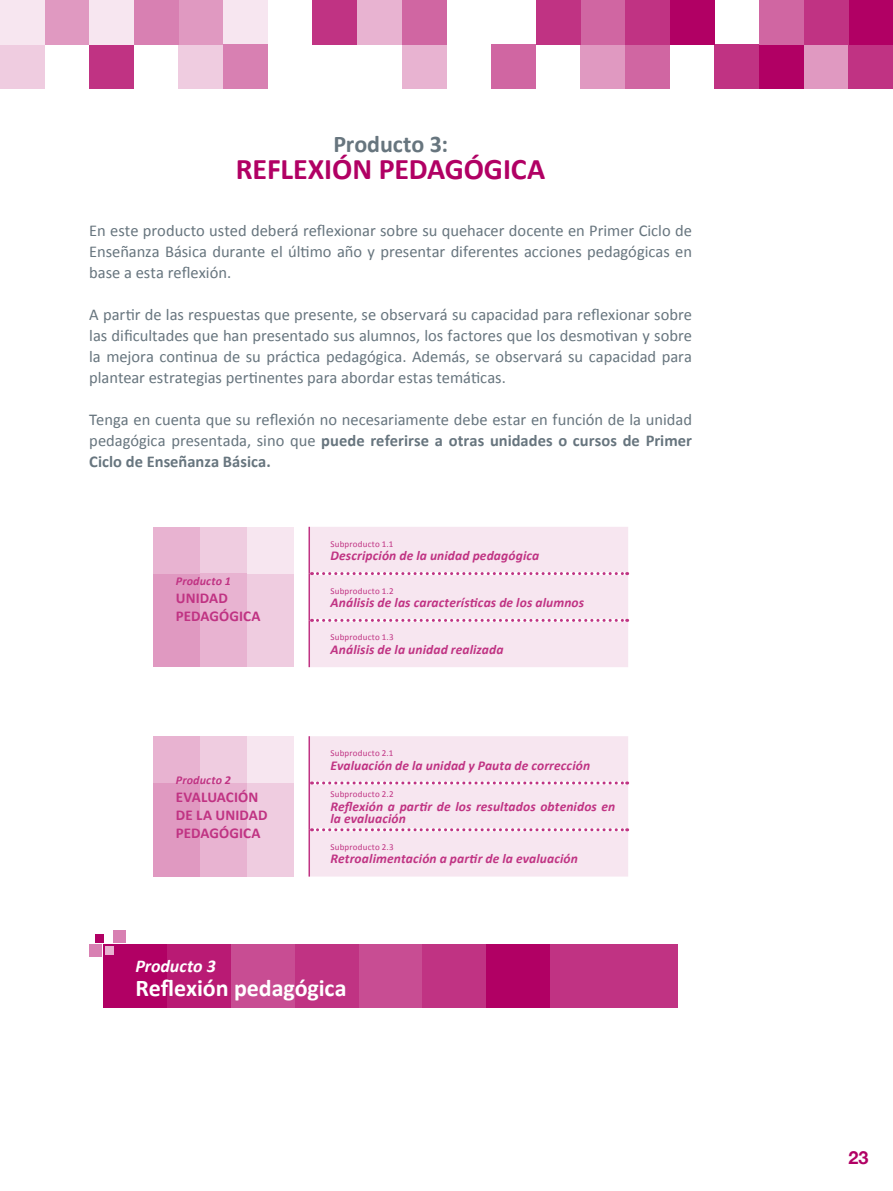
<style>
.page{position:relative;width:893px;height:1191px;background:#fff}
.page>*{position:absolute;margin:0;border:0;box-sizing:border-box;transform-origin:0 0}
.t1{font:700 30px "Calibri";letter-spacing:-.005em;color:#b10064}
.t2{font:700 24px "Calibri";letter-spacing:-.005em;color:#fff}
.t3{font:700 24px "Calibri";color:#67757e}
.t4{font:italic 700 18px "Calibri";color:#fff}
.t5{font:700 18px "Helvetica Neue";color:#b10064}
.t6{font:16.5px/21px "Calibri";color:#67757e;text-align:justify}
.t7{font:700 15px/18px "Calibri";letter-spacing:.005em;color:#c03383}
.t8{font:italic 700 13.5px/12px "Calibri";letter-spacing:.01em;color:#c03383}
.t9{font:italic 700 12px "Calibri";letter-spacing:.01em;color:#c03383}
.t10{font:9px "Calibri";letter-spacing:.02em;color:#c03383}
.s1{font-weight:700}
</style>
<div class="page">
<div style="left:179px;top:45px;width:44px;height:44px;background:#efcce0"></div>
<div style="left:580px;top:45px;width:45px;height:44px;background:#e099c1"></div>
<div style="left:714px;top:45px;width:45px;height:44px;background:#c03383"></div>
<div style="left:804px;top:45px;width:44px;height:44px;background:#e099c1"></div>
<div style="left:313px;top:0;width:44px;height:45px;background:#c03383"></div>
<div style="left:179px;top:0;width:44px;height:45px;background:#e099c1"></div>
<div style="left:580px;top:0;width:45px;height:45px;background:#d066a2"></div>
<div style="left:848px;top:45px;width:45px;height:44px;background:#c03383"></div>
<div style="left:848px;top:0;width:45px;height:45px;background:#b10064"></div>
<div style="left:804px;top:0;width:44px;height:45px;background:#c03383"></div>
<div style="left:223px;top:0;width:45px;height:45px;background:#f7e6f0"></div>
<div style="left:357px;top:0;width:45px;height:45px;background:#e8b3d1"></div>
<div style="left:536px;top:0;width:44px;height:45px;background:#c03383"></div>
<div style="left:670px;top:0;width:44px;height:45px;background:#b10064"></div>
<div style="left:402px;top:45px;width:44px;height:44px;background:#e8b3d1"></div>
<div style="left:625px;top:45px;width:45px;height:44px;background:#d066a2"></div>
<div style="left:759px;top:45px;width:45px;height:44px;background:#b10064"></div>
<div style="left:402px;top:0;width:44px;height:45px;background:#d066a2"></div>
<div style="left:491px;top:45px;width:45px;height:44px;background:#d066a2"></div>
<div style="left:223px;top:45px;width:45px;height:44px;background:#d880b2"></div>
<div style="left:625px;top:0;width:45px;height:45px;background:#c03383"></div>
<div style="left:759px;top:0;width:45px;height:45px;background:#d066a2"></div>
<div style="left:134px;top:0;width:45px;height:45px;background:#d880b2"></div>
<div style="left:89px;top:45px;width:45px;height:44px;background:#c03383"></div>
<div style="left:89px;top:0;width:45px;height:45px;background:#f7e6f0"></div>
<div style="left:45px;top:0;width:44px;height:45px;background:#e099c1"></div>
<div style="left:0;top:45px;width:45px;height:44px;background:#efcce0"></div>
<div style="left:0;top:0;width:45px;height:45px;background:#f7e6f0"></div>
<div style="left:104px;top:944px;width:63px;height:64px;background:#b10064"></div>
<div style="left:295px;top:944px;width:64px;height:64px;background:#c03383"></div>
<div style="left:167px;top:944px;width:64px;height:64px;background:#b91a74"></div>
<div style="left:231px;top:944px;width:64px;height:64px;background:#c84d93"></div>
<div style="left:359px;top:944px;width:63px;height:64px;background:#c84d93"></div>
<div style="left:550px;top:944px;width:64px;height:64px;background:#c03383"></div>
<div style="left:614px;top:944px;width:64px;height:64px;background:#c03383"></div>
<div style="left:422px;top:944px;width:64px;height:64px;background:#c03383"></div>
<div style="left:486px;top:944px;width:64px;height:64px;background:#b10064"></div>
<div style="left:95px;top:934px;width:9px;height:8px;background:#b10064"></div>
<div style="left:89px;top:944px;width:13px;height:13px;background:#d880b2"></div>
<div style="left:114px;top:930px;width:12px;height:12px;background:#d880b2"></div>
<div style="left:105px;top:945px;width:9px;height:9px;background:#e8b3d1"></div>
<div style="left:153px;top:620px;width:47px;height:47px;background:#e099c1"></div>
<div style="left:247px;top:620px;width:46px;height:47px;background:#efcce0"></div>
<div style="left:200px;top:527px;width:47px;height:46px;background:#efcce0"></div>
<div style="left:153px;top:573px;width:47px;height:47px;background:#e099c1"></div>
<div style="left:153px;top:527px;width:47px;height:46px;background:#e8b3d1"></div>
<div style="left:247px;top:573px;width:46px;height:47px;background:#efcce0"></div>
<div style="left:200px;top:573px;width:47px;height:47px;background:#e8b3d1"></div>
<div style="left:247px;top:527px;width:46px;height:46px;background:#f7e6f0"></div>
<div style="left:200px;top:620px;width:47px;height:47px;background:#e8b3d1"></div>
<div style="left:310px;top:527px;width:318px;height:140px;background:#f7e6f0"></div>
<hr style="left:308px;top:527px;width:2px;height:46px;background:#c03383">
<hr style="left:308px;top:573px;width:2px;height:47px;background:#c03383">
<hr style="left:308px;top:620px;width:2px;height:47px;background:#c03383">
<svg style="left:311px;top:572px;width:317px;height:3px"></svg>
<svg style="left:311px;top:619px;width:317px;height:3px"></svg>
<div style="left:153px;top:829px;width:47px;height:47px;background:#e099c1"></div>
<div style="left:247px;top:829px;width:46px;height:47px;background:#efcce0"></div>
<div style="left:200px;top:736px;width:47px;height:47px;background:#efcce0"></div>
<div style="left:153px;top:783px;width:47px;height:46px;background:#e099c1"></div>
<div style="left:153px;top:736px;width:47px;height:47px;background:#e8b3d1"></div>
<div style="left:247px;top:783px;width:46px;height:46px;background:#efcce0"></div>
<div style="left:200px;top:783px;width:47px;height:46px;background:#e8b3d1"></div>
<div style="left:247px;top:736px;width:46px;height:47px;background:#f7e6f0"></div>
<div style="left:200px;top:829px;width:47px;height:47px;background:#e8b3d1"></div>
<div style="left:310px;top:736px;width:318px;height:140px;background:#f7e6f0"></div>
<hr style="left:308px;top:736px;width:2px;height:47px;background:#c03383">
<hr style="left:308px;top:783px;width:2px;height:46px;background:#c03383">
<hr style="left:308px;top:829px;width:2px;height:47px;background:#c03383">
<svg style="left:311px;top:781px;width:317px;height:3px"></svg>
<svg style="left:311px;top:828px;width:317px;height:3px"></svg>
<h2 class="t3" style="left:333px;top:129px;width:116px">Producto 3:</h2>
<h1 class="t1" style="left:236px;top:150px;width:311px">Reflexión pedagóg ica</h1>
<p class="t6" style="left:89px;top:219px;width:604px">En este producto usted deberá reflexionar sobre su quehacer docente en Primer Ciclo de Enseñanza Básica durante el último año y presentar diferentes acciones pedagógicas en base a esta reflexión.</p>
<p class="t6" style="left:89px;top:303px;width:604px">A partir de las respuestas que presente, se observará su capacidad para reflexionar sobre las dificultades que han presentado sus alumnos, los factores que los desmotivan y sobre la mejora continua de su práctica pedagógica. Además, se observará su capacidad para plantear estrategias pertinentes para abordar estas temáticas.</p>
<p class="t6" style="left:89px;top:408px;width:604px">Tenga en cuenta que su reflexión no necesariamente debe estar en función de la unidad pedagógica presentada, sino que <span class="s1">puede referirse a otras unidades o cursos de Primer Ciclo de Enseñanza Básica.</span></p>
<p class="t9" style="left:176px;top:573px;width:56px">Producto 1</p>
<p class="t7" style="left:176px;top:588px;width:86px">unidad pedagógica</p>
<p class="t9" style="left:176px;top:772px;width:56px">Producto 2</p>
<p class="t7" style="left:176px;top:787px;width:93px">Evaluación de la unidad pedagógica</p>
<p class="t10" style="left:330px;top:538px;width:64px">Subproducto 1.1</p>
<p class="t8" style="left:330px;top:549px;width:210px">Descripción de la unidad pedagógica</p>
<p class="t10" style="left:330px;top:585px;width:65px">Subproducto 1.2</p>
<p class="t8" style="left:330px;top:596px;width:255px">Análisis de las características de los alumnos</p>
<p class="t10" style="left:330px;top:632px;width:65px">Subproducto 1.3</p>
<p class="t8" style="left:330px;top:643px;width:175px">Análisis de la unidad realizada</p>
<p class="t10" style="left:330px;top:747px;width:64px">Subproducto 2.1</p>
<p class="t8" style="left:330px;top:758px;width:261px">Evaluación de la unidad y Pauta de corrección</p>
<p class="t10" style="left:330px;top:788px;width:65px">Subproducto 2.2</p>
<p class="t8" style="left:330px;top:799px;width:286px">Reflexión a partir de los resultados obtenidos en la evaluación</p>
<p class="t10" style="left:330px;top:841px;width:65px">Subproducto 2.3</p>
<p class="t8" style="left:330px;top:852px;width:249px">Retroalimentación a partir de la evaluación</p>
<p class="t4" style="left:135px;top:954px;width:82px">Producto 3</p>
<h2 class="t2" style="left:135px;top:973px;width:213px">Reflexión pedagógica</h2>
<p class="t5" style="left:848px;top:1146px;width:22px">23</p>
</div>
